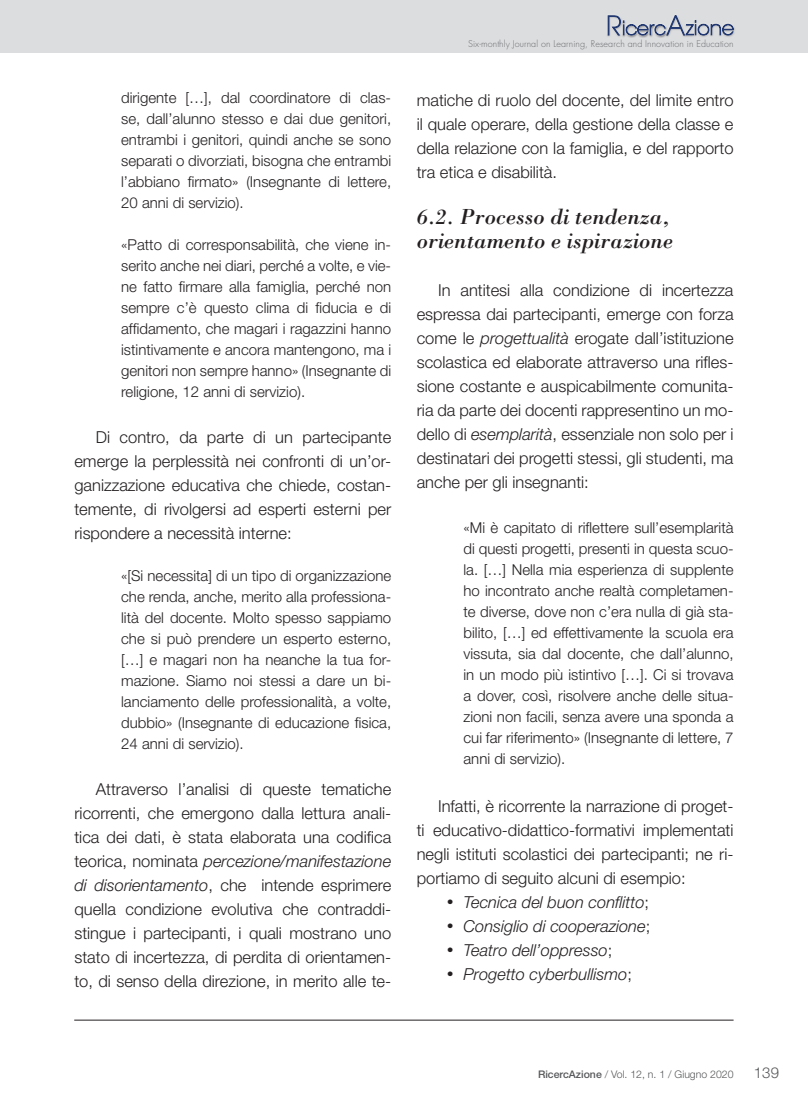
<style>
.page{position:relative;width:808px;height:1106px;background:#fff}
.page>*{position:absolute;margin:0;border:0;box-sizing:border-box;transform-origin:0 0}
.t1{font:italic 22.5px/24px "Bodoni";color:#231f20}
.t2{font:300 16.5px/24px "Helvetica Neue LT";color:#231f20;text-align:justify}
.t3{font:italic 300 16.5px "Helvetica Neue LT";color:#231f20}
.t4{font:300 15px/21px "Helvetica Neue LT";color:#231f20;text-align:justify}
.t5{font:300 15px "Helvetica Neue CE";color:#57585a}
.t6{font:300 10.5px "Helvetica Neue CE";color:#57585a}
.t7{font:300 9px "Futura";letter-spacing:.01em;color:#6c6d70}
.s1{font-style:italic}
.s2{font-style:normal}
.s3{font-weight:500}
</style>
<div class="page">
<div style="left:0;top:0;width:808px;height:53px;background:#dcdddf"></div>
<hr style="left:74px;top:1019px;width:659px;height:1px;background:#231f20">
<div style="left:606px;top:15px;width:18px;height:23px;background:#231f20;opacity:.3"></div>
<div style="left:620px;top:18px;width:47px;height:18px;background:#c9cace"></div>
<div style="left:621px;top:19px;width:47px;height:19px;background:#231f20;opacity:.5"></div>
<div style="left:664px;top:13px;width:20px;height:24px;background:#fff;opacity:.3"></div>
<div style="left:665px;top:14px;width:22px;height:24px;background:#231f20;opacity:.3"></div>
<div style="left:683px;top:17px;width:52px;height:19px;background:#fff;opacity:.3"></div>
<div style="left:684px;top:19px;width:52px;height:19px;background:#231f20;opacity:.3"></div>
<svg style="left:608px;top:15px;width:126px;height:20px"></svg>
<p class="t4" style="left:121px;top:87px;width:271px">dirigente […], dal coordinatore di clas&shy;se, dall’alunno stesso e dai due genitori, entrambi i genitori, quindi anche se sono separati o divorziati, bisogna che entrambi l’abbiano firmato» (Insegnante di lettere, 20 anni di servizio).</p>
<p class="t4" style="left:121px;top:234px;width:272px">«Patto di corresponsabilità, che viene in&shy;serito anche nei diari, perché a volte, e vie&shy;ne fatto firmare alla famiglia, perché non sempre c’è questo clima di fiducia e di affidamento, che magari i ragazzini hanno istintivamente e ancora mantengono, ma i genitori non sempre hanno» (Insegnante di religione, 12 anni di servizio).</p>
<p class="t2" style="left:74px;top:424px;width:318px;text-indent:21px">Di contro, da parte di un partecipante emerge la perplessità nei confronti di un’or&shy;ganizzazione educativa che chiede, costan&shy;temente, di rivolgersi ad esperti esterni per rispondere a necessità interne:</p>
<p class="t4" style="left:121px;top:565px;width:272px">«[Si necessita] di un tipo di organizzazione che renda, anche, merito alla professiona&shy;lità del docente. Molto spesso sappiamo che si può prendere un esperto esterno, […] e magari non ha neanche la tua for&shy;mazione. Siamo noi stessi a dare un bi&shy;lanciamento delle professionalità, a volte, dubbio» (Insegnante di educazione fisica, 24 anni di servizio).</p>
<p class="t2" style="left:74px;top:776px;width:318px;text-indent:21px">Attraverso l’analisi di queste tematiche ricorrenti, che emergono dalla lettura anali&shy;tica dei dati, è stata elaborata una codifica teorica, nominata <span class="s1">percezione/manifestazione di disorientamento</span>, che intende esprimere quella condizione evolutiva che contraddi&shy;stingue i partecipanti, i quali mostrano uno stato di incertezza, di perdita di orientamen&shy;to, di senso della direzione, in merito alle te-</p>
<p class="t7" style="left:468px;top:38px;width:267px">Six-monthly Journal on Learning, Research and Innovation in Education</p>
<p class="t2" style="left:417px;top:88px;width:318px">matiche di ruolo del docente, del limite entro il quale operare, della gestione della classe e della relazione con la famiglia, e del rapporto tra etica e disabilità.</p>
<h1 class="t1" style="left:417px;top:204px;width:258px">6.2. Processo di tendenza, orientamento e ispirazione</h1>
<p class="t2" style="left:417px;top:277px;width:318px;text-indent:21px">In antitesi alla condizione di incertezza espressa dai partecipanti, emerge con forza come le <span class="s1">progettualità</span> erogate dall’istituzione scolastica ed elaborate attraverso una rifles&shy;sione costante e auspicabilmente comunita&shy;ria da parte dei docenti rappresentino un mo&shy;dello di <span class="s1">esemplarità</span>, essenziale non solo per i destinatari dei progetti stessi, gli studenti, ma anche per gli insegnanti:</p>
<p class="t4" style="left:463px;top:516px;width:272px">«Mi è capitato di riflettere sull’esemplarità di questi progetti, presenti in questa scuo&shy;la. […] Nella mia esperienza di supplente ho incontrato anche realtà completamen&shy;te diverse, dove non c’era nulla di già sta&shy;bilito, […] ed effettivamente la scuola era vissuta, sia dal docente, che dall’alunno, in un modo più istintivo […]. Ci si trovava a dover, così, risolvere anche delle situa&shy;zioni non facili, senza avere una sponda a cui far riferimento» (Insegnante di lettere, 7 anni di servizio).</p>
<p class="t2" style="left:417px;top:793px;width:318px;text-indent:21px">Infatti, è ricorrente la narrazione di proget&shy;ti educativo-didattico-formativi implementati negli istituti scolastici dei partecipanti; ne ri&shy;portiamo di seguito alcuni di esempio:</p>
<p class="t3" style="left:446px;top:892px;width:204px">• Tecnica del buon conflitto<span class="s2">;</span></p>
<p class="t3" style="left:446px;top:916px;width:205px">• Consiglio di cooperazione<span class="s2">;</span></p>
<p class="t3" style="left:446px;top:940px;width:167px">• Teatro dell’oppresso<span class="s2">;</span></p>
<p class="t3" style="left:446px;top:964px;width:187px">• Progetto cyberbullismo<span class="s2">;</span></p>
<p class="t6" style="left:538px;top:1068px;width:197px"><span class="s3">RicercAzione</span> / Vol. 12, n. 1 / Giugno 2020</p>
<p class="t5" style="left:754px;top:1063px;width:27px">139</p>
</div>
